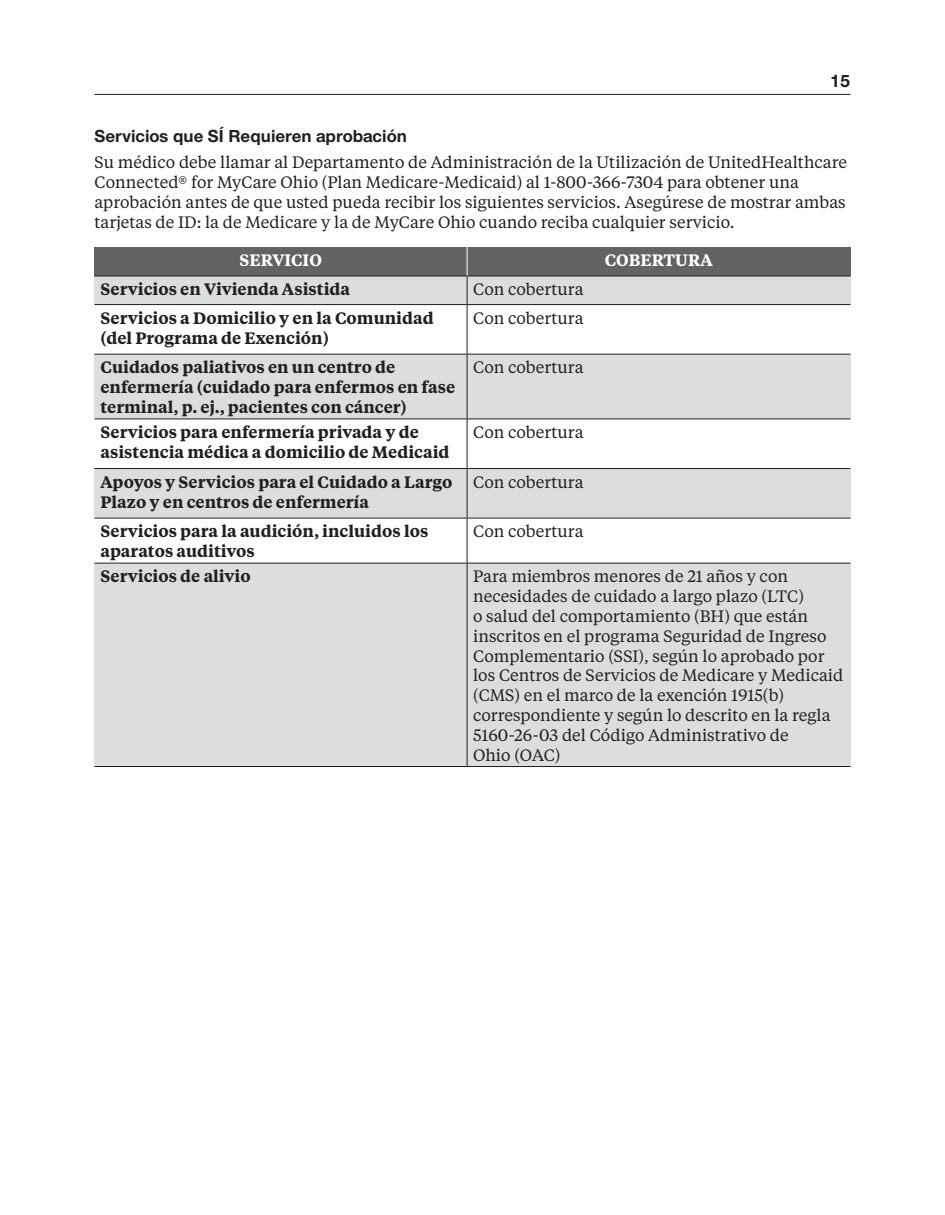
<style>
.page{position:relative;width:945px;height:1215px;background:#fff}
.page>*{position:absolute;margin:0;border:0;box-sizing:border-box;transform-origin:0 0}
.t1{font:700 18px "UHC Sans";color:#231f20}
.t2{font:16.5px/19.8px "UHC Serif Text";color:#231f20}
.t3{font:600 16.5px/19.8px "UHC Serif Text";color:#231f20}
.t4{font:600 16.5px "UHC Serif Text";color:#fff}
</style>
<div class="page">
<hr style="left:94px;top:94px;width:756px;height:1px;background:#231f20">
<div style="left:467px;top:563px;width:383px;height:204px;background:#dcdddf"></div>
<div style="left:94px;top:247px;width:373px;height:29px;background:#636366"></div>
<div style="left:467px;top:247px;width:383px;height:29px;background:#636366"></div>
<div style="left:94px;top:276px;width:373px;height:29px;background:#dcdddf"></div>
<div style="left:467px;top:276px;width:383px;height:29px;background:#dcdddf"></div>
<div style="left:94px;top:354px;width:373px;height:65px;background:#dcdddf"></div>
<div style="left:467px;top:354px;width:383px;height:65px;background:#dcdddf"></div>
<div style="left:94px;top:469px;width:373px;height:49px;background:#dcdddf"></div>
<div style="left:467px;top:469px;width:383px;height:49px;background:#dcdddf"></div>
<div style="left:94px;top:563px;width:373px;height:204px;background:#dcdddf"></div>
<hr style="left:94px;top:276px;width:373px;height:1px;background:#231f20">
<hr style="left:467px;top:276px;width:383px;height:1px;background:#231f20">
<hr style="left:94px;top:304px;width:373px;height:1px;background:#231f20">
<hr style="left:467px;top:304px;width:383px;height:1px;background:#231f20">
<hr style="left:467px;top:305px;width:1px;height:49px;background:#231f20">
<hr style="left:94px;top:354px;width:373px;height:1px;background:#231f20">
<hr style="left:467px;top:354px;width:383px;height:1px;background:#231f20">
<hr style="left:467px;top:355px;width:1px;height:64px;background:#231f20">
<hr style="left:94px;top:419px;width:373px;height:1px;background:#231f20">
<hr style="left:467px;top:419px;width:383px;height:1px;background:#231f20">
<hr style="left:467px;top:419px;width:1px;height:49px;background:#231f20">
<hr style="left:94px;top:468px;width:373px;height:1px;background:#231f20">
<hr style="left:467px;top:468px;width:383px;height:1px;background:#231f20">
<hr style="left:467px;top:469px;width:1px;height:49px;background:#231f20">
<hr style="left:94px;top:518px;width:373px;height:1px;background:#231f20">
<hr style="left:467px;top:518px;width:383px;height:1px;background:#231f20">
<hr style="left:467px;top:518px;width:1px;height:45px;background:#231f20">
<hr style="left:94px;top:563px;width:373px;height:1px;background:#231f20">
<hr style="left:467px;top:563px;width:383px;height:1px;background:#231f20">
<hr style="left:467px;top:563px;width:1px;height:203px;background:#231f20">
<hr style="left:94px;top:766px;width:373px;height:1px;background:#231f20">
<hr style="left:467px;top:766px;width:383px;height:1px;background:#231f20">
<svg style="left:467px;top:247px;width:1px;height:57px"></svg>
<p class="t1" style="left:830px;top:69px;width:22px">15</p>
<h3 class="t1" style="left:94px;top:123px;width:314px">Servicios que SÍ Requieren aprobación</h3>
<p class="t2" style="left:94px;top:152px;width:754px">Su médico debe llamar al Departamento de Administración de la Utilización de UnitedHealthcare Connected® for MyCare Ohio (Plan Medicare-Medicaid) al 1-800-366-7304 para obtener una aprobación antes de que usted pueda recibir los siguientes servicios. Asegúrese de mostrar ambas tarjetas de ID: la de Medicare y la de MyCare Ohio cuando reciba cualquier servicio.</p>
<p class="t4" style="left:240px;top:249px;width:84px">SERVICIO</p>
<p class="t4" style="left:605px;top:249px;width:110px">COBERTURA</p>
<p class="t3" style="left:101px;top:279px;width:251px">Servicios en Vivienda Asistida</p>
<p class="t2" style="left:473px;top:279px;width:112px">Con cobertura</p>
<p class="t3" style="left:101px;top:307px;width:335px">Servicios a Domicilio y en la Comunidad (del Programa de Exención)</p>
<p class="t2" style="left:473px;top:307px;width:112px">Con cobertura</p>
<p class="t3" style="left:101px;top:357px;width:356px">Cuidados paliativos en un centro de enfermería (cuidado para enfermos en fase terminal, p. ej., pacientes con cáncer)</p>
<p class="t2" style="left:473px;top:357px;width:112px">Con cobertura</p>
<p class="t3" style="left:101px;top:422px;width:351px">Servicios para enfermería privada y de asistencia médica a domicilio de Medicaid</p>
<p class="t2" style="left:473px;top:422px;width:112px">Con cobertura</p>
<p class="t3" style="left:101px;top:471px;width:353px">Apoyos y Servicios para el Cuidado a Largo<br>Plazo y en centros de enfermería</p>
<p class="t2" style="left:473px;top:471px;width:112px">Con cobertura</p>
<p class="t3" style="left:101px;top:521px;width:329px">Servicios para la audición, incluidos los aparatos auditivos</p>
<p class="t2" style="left:473px;top:521px;width:112px">Con cobertura</p>
<p class="t3" style="left:101px;top:566px;width:152px">Servicios de alivio</p>
<p class="t2" style="left:473px;top:566px;width:372px">Para miembros menores de 21 años y con necesidades de cuidado a largo plazo (LTC)<br>o salud del comportamiento (BH) que están inscritos en el programa Seguridad de Ingreso Complementario (SSI), según lo aprobado por los Centros de Servicios de Medicare y Medicaid (CMS) en el marco de la exención 1915(b) correspondiente y según lo descrito en la regla 5160-26-03 del Código Administrativo de<br>Ohio (OAC)</p>
</div>
